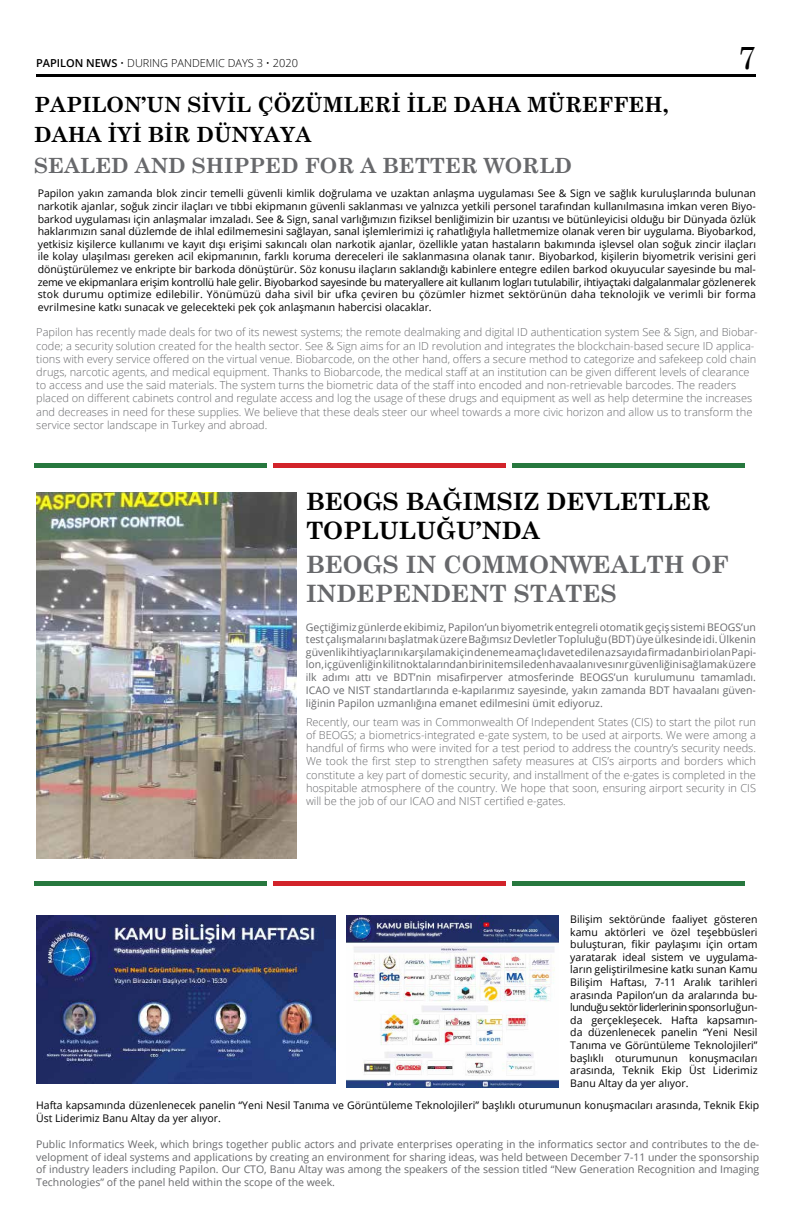
<style>
.page{position:relative;width:792px;height:1224px;background:#fff}
.page>*{position:absolute;margin:0;border:0;box-sizing:border-box;transform-origin:0 0}
.t1{font:32px "Century Schoolbook";color:#000}
.t2{font:700 24px/28.8px "Century Schoolbook";color:#67686b}
.t3{font:700 24px/28.8px "Century Schoolbook";color:#000}
.t4{font:700 21px/30.9px "Century Schoolbook";color:#000}
.t5{font:700 21px "Century Schoolbook";color:#67686b}
.t6{font:300 11px/13.2px "Open Sans";color:#67686b;text-align:justify}
.t7{font:300 11px "Open Sans";color:#000}
.t8{font:10.5px/12.6px "Open Sans";color:#000;text-align:justify}
.t9{font:10.5px/12.7px "Open Sans";color:#67686b;text-align:justify}
.s1{font-weight:600}
</style>
<div class="page">
<hr style="left:36px;top:74px;width:720px;height:3px;background:#000">
<img style="left:346px;top:915px;width:213px;height:173px">
<img style="left:36px;top:915px;width:300px;height:169px">
<img style="left:36px;top:492px;width:261px;height:366px">
<hr style="left:34px;top:881px;width:233px;height:4px;background:#27783e">
<hr style="left:273px;top:881px;width:233px;height:4px;background:#d2232a">
<hr style="left:513px;top:881px;width:232px;height:4px;background:#27783e">
<hr style="left:34px;top:464px;width:233px;height:4px;background:#27783e">
<hr style="left:273px;top:464px;width:233px;height:4px;background:#d2232a">
<hr style="left:513px;top:464px;width:232px;height:4px;background:#27783e">
<p class="t7" style="left:36px;top:56px;width:264px"><span class="s1">PAPILON NEWS</span> • DURING PANDEMIC DAYS 3 • 2020</p>
<h1 class="t1" style="left:738px;top:31px;width:19px">7</h1>
<h3 class="t4" style="left:34px;top:88px;width:636px">PAPILON’UN SİVİL ÇÖZÜMLERİ İLE DAHA MÜREFFEH,<br>DAHA İYİ BİR DÜNYAYA</h3>
<h3 class="t5" style="left:34px;top:149px;width:539px">SEALED AND SHIPPED FOR A BETTER WORLD</h3>
<p class="t8" style="left:38px;top:187px;width:720px">Papilon yakın zamanda blok zincir temelli güvenli kimlik doğrulama ve uzaktan anlaşma uygulaması See &amp; Sign ve sağlık kuruluşlarında bulunan narkotik ajanlar, soğuk zincir ilaçları ve tıbbi ekipmanın güvenli saklanması ve yalnızca yetkili personel tarafından kullanılmasına imkan veren Biyo&shy;barkod uygulaması için anlaşmalar imzaladı. See &amp; Sign, sanal varlığımızın fiziksel benliğimizin bir uzantısı ve bütünleyicisi olduğu bir Dünyada özlük haklarımızın sanal düzlemde de ihlal edilmemesini sağlayan, sanal işlemlerimizi iç rahatlığıyla halletmemize olanak veren bir uygulama. Biyobarkod, yetkisiz kişilerce kullanımı ve kayıt dışı erişimi sakıncalı olan narkotik ajanlar, özellikle yatan hastaların bakımında işlevsel olan soğuk zincir ilaçları ile kolay ulaşılması gereken acil ekipmanının, farklı koruma dereceleri ile saklanmasına olanak tanır. Biyobarkod, kişilerin biyometrik verisini geri dönüştürülemez ve enkripte bir barkoda dönüştürür. Söz konusu ilaçların saklandığı kabinlere entegre edilen barkod okuyucular sayesinde bu mal&shy;zeme ve ekipmanlara erişim kontrollü hale gelir. Biyobarkod sayesinde bu materyallere ait kullanım logları tutulabilir, ihtiyaçtaki dalgalanmalar gözlenerek stok durumu optimize edilebilir. Yönümüzü daha sivil bir ufka çeviren bu çözümler hizmet sektörünün daha teknolojik ve verimli bir forma evrilmesine katkı sunacak ve gelecekteki pek çok anlaşmanın habercisi olacaklar.</p>
<p class="t6" style="left:36px;top:326px;width:723px;text-align:left">Papilon has recently made deals for two of its newest systems; the remote dealmaking and digital ID authentication system See &amp; Sign, and Biobar&shy;code; a security solution created for the health sector. See &amp; Sign aims for an ID revolution and integrates the blockchain-based secure ID applica&shy;tions with every service offered on the virtual venue. Biobarcode, on the other hand, offers a secure method to categorize and safekeep cold chain drugs, narcotic agents, and medical equipment. Thanks to Biobarcode, the medical staff at an institution can be given different levels of clearance to access and use the said materials. The system turns the biometric data of the staff into encoded and non-retrievable barcodes. The readers placed on different cabinets control and regulate access and log the usage of these drugs and equipment as well as help determine the increases and decreases in need for these supplies. We believe that these deals steer our wheel towards a more civic horizon and allow us to transform the service sector landscape in Turkey and abroad.</p>
<h2 class="t3" style="left:306px;top:486px;width:406px">BEOGS BAĞIMSIZ DEVLETLER<br>TOPLULUĞU’NDA</h2>
<h2 class="t2" style="left:306px;top:549px;width:424px">BEOGS IN COMMONWEALTH OF<br>INDEPENDENT STATES</h2>
<p class="t9" style="left:306px;top:620px;width:452px">Geçtiğimiz günlerde ekibimiz, Papilon’un biyometrik entegreli otomatik geçiş sistemi BEOGS’un test çalışmalarını başlatmak üzere Bağımsız Devletler Topluluğu (BDT) üye ülkesinde idi. Ülkenin güvenlik ihtiyaçlarını karşılamak için deneme amaçlı davet edilen az sayıda firmadan biri olan Papi&shy;lon, iç güvenliğin kilit noktalarından birini temsil eden havaalanı ve sınır güvenliğini sağlamak üzere ilk adımı attı ve BDT’nin misafirperver atmosferinde BEOGS’un kurulumunu tamamladı.<br>ICAO ve NIST standartlarında e-kapılarımız sayesinde, yakın zamanda BDT havaalanı güven&shy;liğinin Papilon uzmanlığına emanet edilmesini ümit ediyoruz.</p>
<p class="t6" style="left:306px;top:715px;width:452px">Recently, our team was in Commonwealth Of Independent States (CIS) to start the pilot run of BEOGS; a biometrics-integrated e-gate system, to be used at airports. We were among a handful of firms who were invited for a test period to address the country’s security needs.<br>We took the first step to strengthen safety measures at CIS’s airports and borders which constitute a key part of domestic security, and installment of the e-gates is completed in the hospitable atmosphere of the country. We hope that soon, ensuring airport security in CIS will be the job of our ICAO and NIST certified e-gates.</p>
<p class="t8" style="left:570px;top:913px;width:189px">Bilişim sektöründe faaliyet gösteren kamu aktörleri ve özel teşebbüsleri buluşturan, fikir paylaşımı için ortam yaratarak ideal sistem ve uygulama&shy;ların geliştirilmesine katkı sunan Kamu Bilişim Haftası, 7-11 Aralık tarihleri arasında Papilon’un da aralarında bu&shy;lunduğu sektör liderlerinin sponsorluğun&shy;da gerçekleşecek. Hafta kapsamın&shy;da düzenlenecek panelin “Yeni Nesil Tanıma ve Görüntüleme Teknolojileri” başlıklı oturumunun konuşmacıları arasında, Teknik Ekip Üst Liderimiz Banu Altay da yer alıyor.</p>
<p class="t8" style="left:36px;top:1099px;width:725px">Hafta kapsamında düzenlenecek panelin “Yeni Nesil Tanıma ve Görüntüleme Teknolojileri” başlıklı oturumunun konuşmacıları arasında, Teknik Ekip<br>Üst Liderimiz Banu Altay da yer alıyor.</p>
<p class="t9" style="left:36px;top:1138px;width:725px">Public Informatics Week, which brings together public actors and private enterprises operating in the informatics sector and contributes to the de&shy;velopment of ideal systems and applications by creating an environment for sharing ideas, was held between December 7-11 under the sponsorship of industry leaders including Papilon. Our CTO, Banu Altay was among the speakers of the session titled “New Generation Recognition and Imaging Technologies” of the panel held within the scope of the week.</p>
</div>
